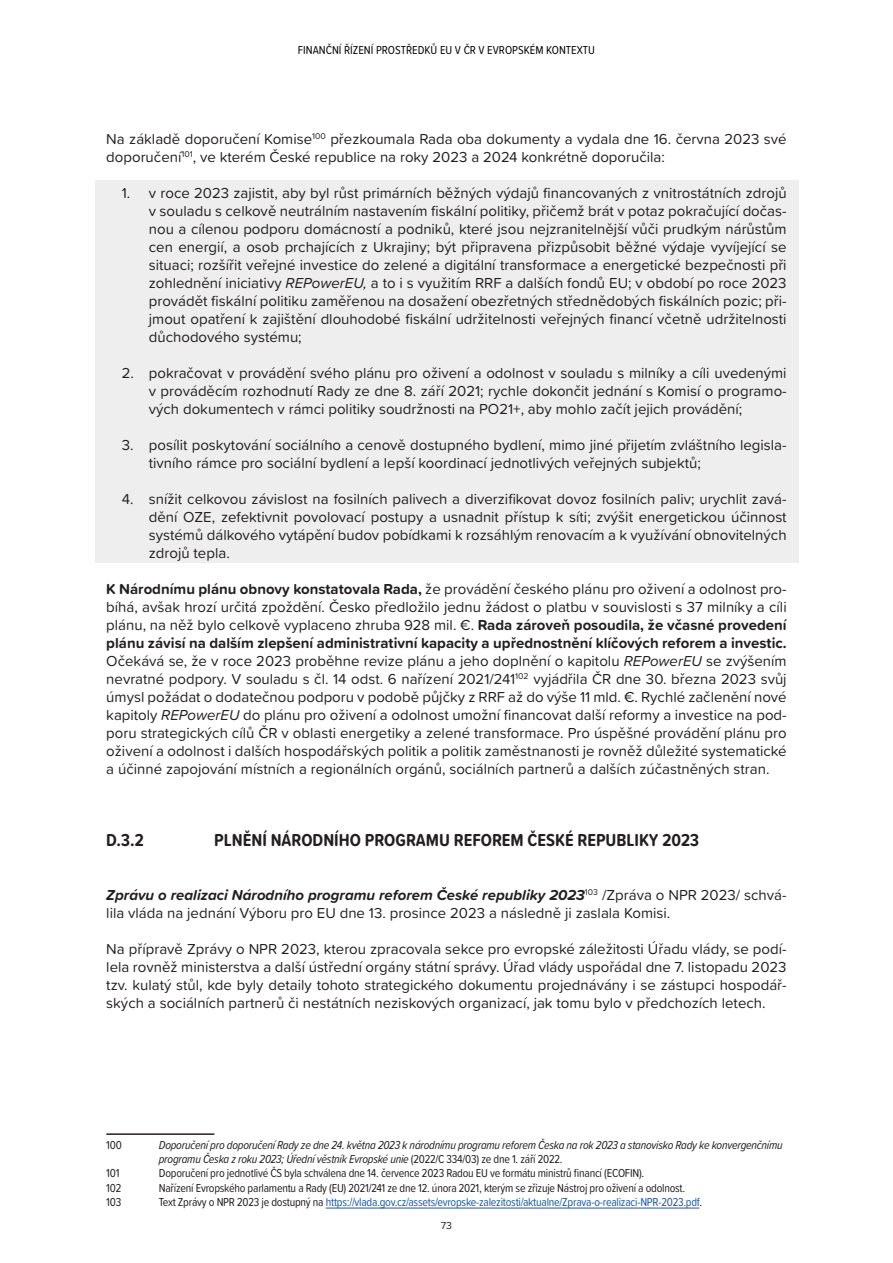
<style>
.page{position:relative;width:893px;height:1263px;background:#fff}
.page>*{position:absolute;margin:0;border:0;box-sizing:border-box;transform-origin:0 0}
.t1{font:700 18px "Proxima Soft Cond";color:#231f20}
.t2{font:15px/18px "Proxima Soft";color:#231f20;text-align:justify}
.t3{font:12px "Proxima Soft Cond";letter-spacing:-.02em;color:#231f20}
.t4{font:italic 12px/14.4px "Proxima Soft Cond";letter-spacing:-.02em;color:#231f20}
.t5{font:12px "Proxima Soft Cond";letter-spacing:-.02em;color:#1e56a6}
.t6{font:12px "Proxima Soft Cond";color:#040503}
.t7{font:10.5px "Proxima Soft";color:#231f20}
.s1{font-style:italic}
.s2{font-weight:700}
.s3{font-weight:700;font-style:italic}
.s4{font-style:normal}
.s5{color:#231f20}
</style>
<div class="page">
<div style="left:95px;top:180px;width:703px;height:382px;background:#eeeeef"></div>
<hr style="left:106px;top:1133px;width:108px;height:2px;background:#231f20">
<hr style="left:326px;top:1208px;width:373px;height:1px;background:#1e56a6">
<p class="t6" style="left:298px;top:41px;width:299px">FINANČNÍ ŘÍZENÍ PROSTŘEDKŮ EU V ČR V EVROPSKÉM KONTEXTU</p>
<p class="t2" style="left:106px;top:129px;width:682px">Na základě doporučení Komise<sup>100</sup> přezkoumala Rada oba dokumenty a vydala dne 16. června 2023 své doporučení<sup>101</sup>, ve kterém České republice na roky 2023 a 2024 konkrétně doporučila:</p>
<p class="t2" style="left:149px;top:183px;width:639px;text-indent:-27px">1. v roce 2023 zajistit, aby byl růst primárních běžných výdajů financovaných z vnitrostátních zdrojů v souladu s celkově neutrálním nastavením fiskální politiky, přičemž brát v potaz pokračující dočas&shy;nou a cílenou podporu domácností a podniků, které jsou nejzranitelnější vůči prudkým nárůstům cen energií, a osob prchajících z Ukrajiny; být připravena přizpůsobit běžné výdaje vyvíjející se situaci; rozšířit veřejné investice do zelené a digitální transformace a energetické bezpečnosti při zohlednění iniciativy <span class="s1">REPowerEU,</span> a to i s využitím RRF a dalších fondů EU; v období po roce 2023 provádět fiskální politiku zaměřenou na dosažení obezřetných střednědobých fiskálních pozic; při&shy;jmout opatření k zajištění dlouhodobé fiskální udržitelnosti veřejných financí včetně udržitelnosti důchodového systému;</p>
<p class="t2" style="left:149px;top:363px;width:639px;text-indent:-27px">2. pokračovat v provádění svého plánu pro oživení a odolnost v souladu s milníky a cíli uvedenými v prováděcím rozhodnutí Rady ze dne 8. září 2021; rychle dokončit jednání s Komisí o programo&shy;vých dokumentech v rámci politiky soudržnosti na PO21+, aby mohlo začít jejich provádění;</p>
<p class="t2" style="left:149px;top:435px;width:639px;text-indent:-27px">3. posílit poskytování sociálního a cenově dostupného bydlení, mimo jiné přijetím zvláštního legisla&shy;tivního rámce pro sociální bydlení a lepší koordinací jednotlivých veřejných subjektů;</p>
<p class="t2" style="left:149px;top:489px;width:639px;text-indent:-27px">4. snížit celkovou závislost na fosilních palivech a diverzifikovat dovoz fosilních paliv; urychlit zavá&shy;dění OZE, zefektivnit povolovací postupy a usnadnit přístup k síti; zvýšit energetickou účinnost systémů dálkového vytápění budov pobídkami k rozsáhlým renovacím a k využívání obnovitelných zdrojů tepla.</p>
<p class="t2" style="left:106px;top:579px;width:682px"><span class="s2">K Národnímu plánu obnovy konstatovala Rada,</span> že provádění českého plánu pro oživení a odolnost pro&shy;bíhá, avšak hrozí určitá zpoždění. Česko předložilo jednu žádost o platbu v souvislosti s 37 milníky a cíli plánu, na něž bylo celkově vyplaceno zhruba 928 mil. €. <span class="s2">Rada zároveň posoudila, že včasné provedení plánu závisí na dalším zlepšení administrativní kapacity a upřednostnění klíčových reforem a investic.<br></span>Očekává se, že v roce 2023 proběhne revize plánu a jeho doplnění o kapitolu <span class="s1">REPowerEU</span> se zvýšením nevratné podpory. V souladu s čl. 14 odst. 6 nařízení 2021/241<sup>102</sup> vyjádřila ČR dne 30. března 2023 svůj úmysl požádat o dodatečnou podporu v podobě půjčky z RRF až do výše 11 mld. €. Rychlé začlenění nové kapitoly <span class="s1">REPowerEU</span> do plánu pro oživení a odolnost umožní financovat další reformy a investice na pod&shy;poru strategických cílů ČR v oblasti energetiky a zelené transformace. Pro úspěšné provádění plánu pro oživení a odolnost i dalších hospodářských politik a politik zaměstnanosti je rovněž důležité systematické a účinné zapojování místních a regionálních orgánů, sociálních partnerů a dalších zúčastněných stran.</p>
<p class="t1" style="left:106px;top:827px;width:39px">D.3.2</p>
<p class="t1" style="left:214px;top:827px;width:486px">PLNĚNÍ NÁRODNÍHO PROGRAMU REFOREM ČESKÉ REPUBLIKY 2023</p>
<p class="t2" style="left:106px;top:885px;width:682px"><span class="s3">Zprávu o realizaci Národního programu reforem České republiky 2023</span><sup>103</sup> /Zpráva o NPR 2023/ schvá&shy;lila vláda na jednání Výboru pro EU dne 13. prosince 2023 a následně ji zaslala Komisi.</p>
<p class="t2" style="left:106px;top:939px;width:682px">Na přípravě Zprávy o NPR 2023, kterou zpracovala sekce pro evropské záležitosti Úřadu vlády, se podí&shy;lela rovněž ministerstva a další ústřední orgány státní správy. Úřad vlády uspořádal dne 7. listopadu 2023 tzv. kulatý stůl, kde byly detaily tohoto strategického dokumentu projednávány i se zástupci hospodář&shy;ských a sociálních partnerů či nestátních neziskových organizací, jak tomu bylo v předchozích letech.</p>
<p class="t3" style="left:106px;top:1136px;width:17px">100</p>
<p class="t4" style="left:159px;top:1137px;width:625px">Doporučení pro doporučení Rady ze dne 24. května 2023 k národnímu programu reforem Česka na rok 2023 a stanovisko Rady ke konvergenčnímu programu Česka z roku 2023; Úřední věstník Evropské unie <span class="s4">(2022/C 334/03) ze dne 1. září 2022.</span></p>
<p class="t3" style="left:106px;top:1164px;width:15px">101</p>
<p class="t3" style="left:159px;top:1164px;width:487px">Doporučení pro jednotlivé ČS byla schválena dne 14. července 2023 Radou EU ve formátu ministrů financí (ECOFIN).</p>
<p class="t3" style="left:106px;top:1179px;width:17px">102</p>
<p class="t3" style="left:159px;top:1179px;width:528px">Nařízení Evropského parlamentu a Rady (EU) 2021/241 ze dne 12. února 2021, kterým se zřizuje Nástroj pro oživení a odolnost.</p>
<p class="t3" style="left:106px;top:1193px;width:17px">103</p>
<p class="t5" style="left:159px;top:1193px;width:545px"><span class="s5">Text Zprávy o NPR 2023 je dostupný na</span> https://vlada.gov.cz/assets/evropske-zalezitosti/aktualne/Zprava-o-realizaci-NPR-2023.pdf<span class="s5">.</span></p>
<p class="t7" style="left:441px;top:1218px;width:13px">73</p>
</div>
